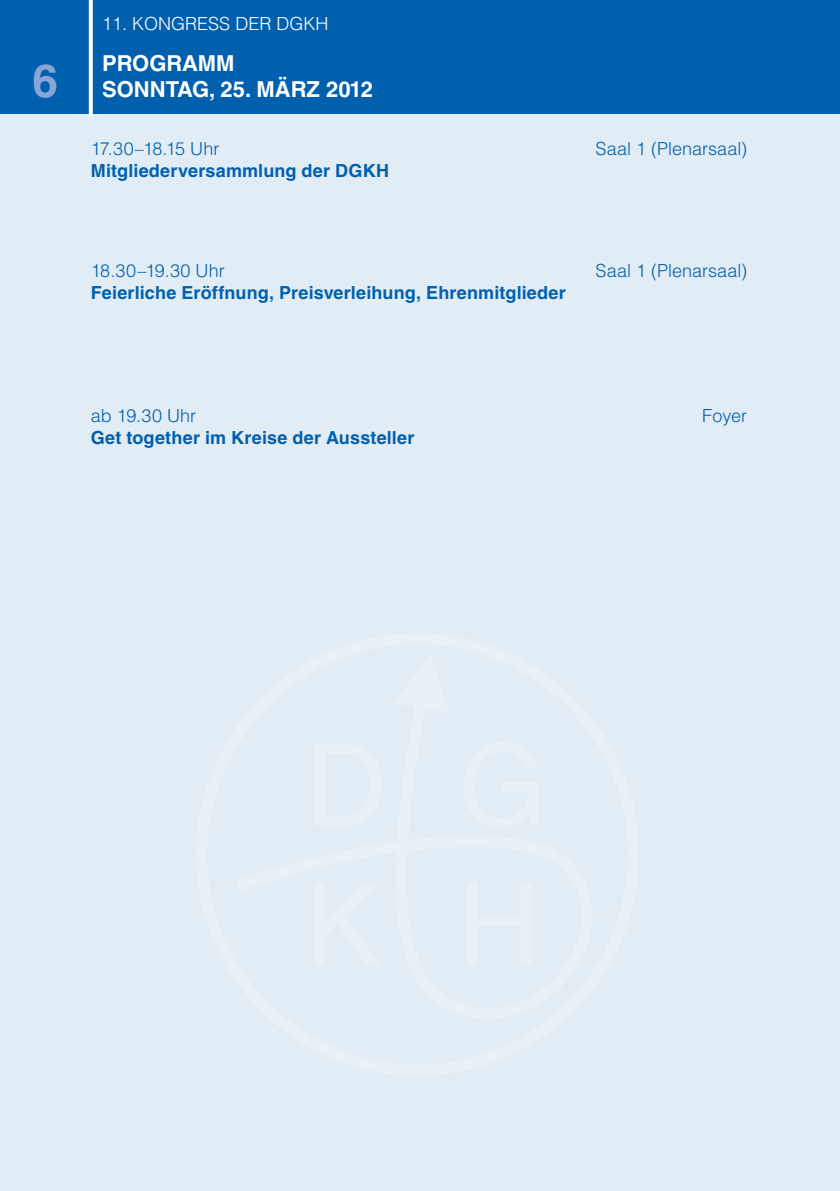
<style>
.page{position:relative;width:840px;height:1191px;background:#fff}
.page>*{position:absolute;margin:0;border:0;box-sizing:border-box;transform-origin:0 0}
.t1{font:700 46px "Helvetica LT Std";color:#8aa5d5}
.t2{font:700 22px/26px "Helvetica LT Std";color:#fff}
.t3{font:700 18px "Helvetica LT Std";letter-spacing:.01em;color:#0060ae}
.t4{font:300 18px "Helvetica LT Std";color:#0060ae}
.t5{font:300 18px "Helvetica LT Std";color:#fff}
</style>
<div class="page">
<div style="left:0;top:0;width:839px;height:1191px;background:#e1ecf5"></div>
<hr style="left:839px;top:0;width:1px;height:114px;background:#0060ae">
<div style="left:0;top:0;width:839px;height:114px;background:#0060ae"></div>
<svg style="left:89px;top:0;width:4px;height:116px"></svg>
<h1 class="t1" style="left:33px;top:53px;width:27px">6</h1>
<p class="t5" style="left:102px;top:12px;width:228px">11. KONGRESS der DGKH</p>
<p class="t2" style="left:102px;top:50px;width:272px">Programm<br>Sonntag, 25. März 2012</p>
<p class="t4" style="left:91px;top:137px;width:130px">17.30–18.15 Uhr</p>
<p class="t4" style="left:595px;top:137px;width:153px">Saal 1 (Plenarsaal)</p>
<p class="t3" style="left:91px;top:159px;width:297px">Mitgliederversammlung der DG KH</p>
<p class="t4" style="left:91px;top:260px;width:135px">18.30–19.30 Uhr</p>
<p class="t4" style="left:595px;top:260px;width:153px">Saal 1 (Plenarsaal)</p>
<p class="t3" style="left:91px;top:282px;width:476px">Feierliche Eröffnung, Preisverleihung, Ehrenmitglieder</p>
<p class="t4" style="left:91px;top:404px;width:107px">ab 19.30 Uhr</p>
<p class="t4" style="left:702px;top:404px;width:46px">Foyer</p>
<p class="t3" style="left:91px;top:427px;width:325px">Get together im Kreise der Aussteller</p>
</div>
